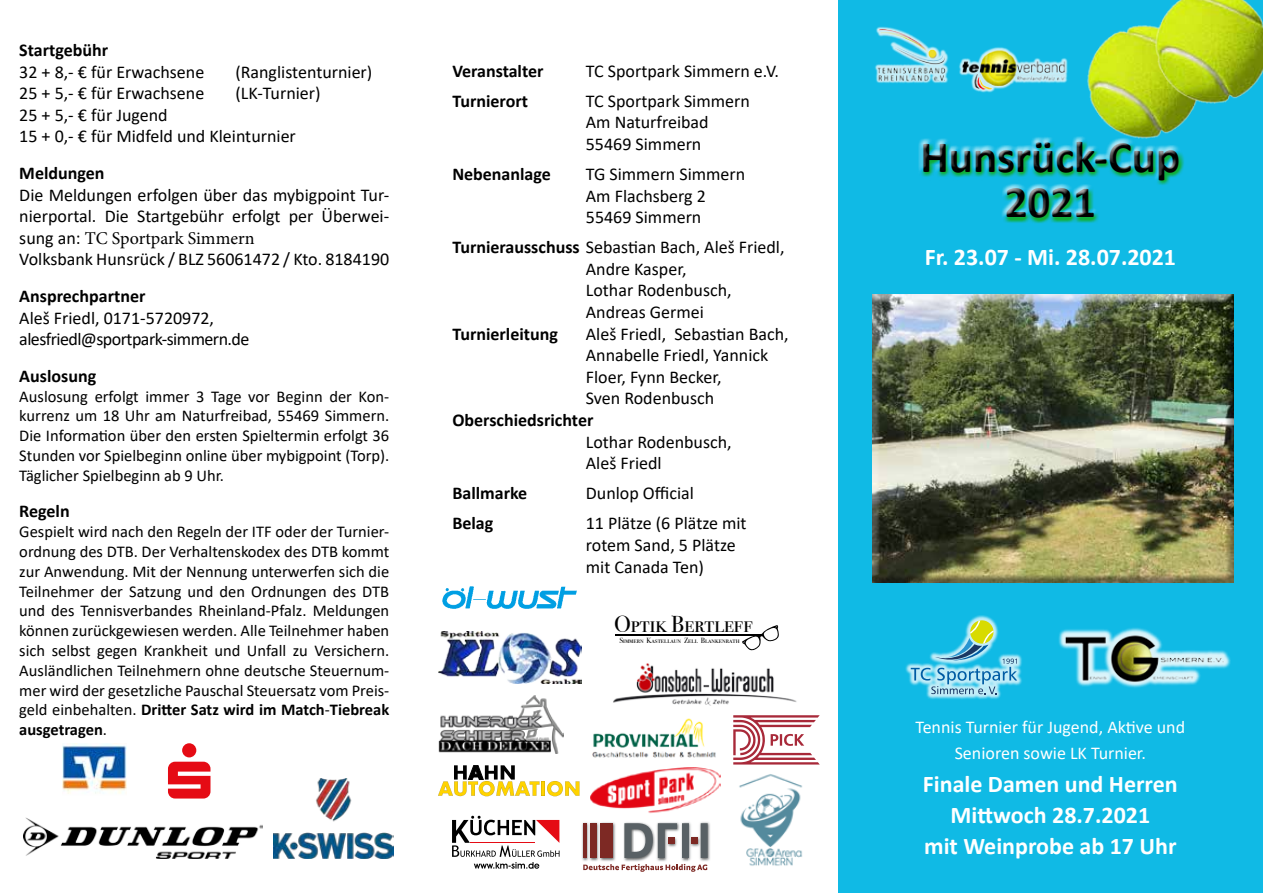
<style>
.page{position:relative;width:1263px;height:893px;background:#fff}
.page>*{position:absolute;margin:0;border:0;box-sizing:border-box;transform-origin:0 0}
.t1{font:700 45px/45px "Calibri";color:#000;text-align:center}
.t2{font:700 24px/30.9px "Calibri";color:#fff;text-align:center}
.t3{font:23.4px "Bodoni Svty Two SCITCTT";color:#000}
.t4{font:18px/21.6px "Calibri";color:#000}
.t5{font:700 18px "Calibri";color:#000}
.t6{font:18px/25.8px "Calibri";color:#fff;text-align:center}
.t7{font:18px/21.6px "Calibri";letter-spacing:-.03em;color:#000}
.t8{font:18px "Minion Pro";letter-spacing:-.005em;color:#000}
.t9{font:16.5px/19.8px "Calibri";color:#000;text-align:justify}
.t10{font:7.65px "Bodoni Svty Two SCITCTT";color:#000}
.s1{font-family:"Calibri"}
.s2{font-weight:700}
</style>
<div class="page">
<div style="left:839px;top:0;width:424px;height:893px;background:#10bae5"></div>
<img style="left:1082px;top:25px;width:112px;height:112px">
<img style="left:1152px;top:0;width:111px;height:109px">
<div style="left:919px;top:137px;width:263px;height:83px;background:#fff;opacity:.75"></div>
<div style="left:919px;top:139px;width:265px;height:84px;background:#ffed00;opacity:.75"></div>
<svg style="left:168px;top:743px;width:42px;height:55px"></svg>
<img style="left:63px;top:743px;width:64px;height:51px">
<img style="left:442px;top:586px;width:135px;height:23px">
<svg style="left:452px;top:816px;width:107px;height:53px"></svg>
<img style="left:590px;top:767px;width:130px;height:46px">
<img style="left:24px;top:817px;width:239px;height:42px">
<img style="left:274px;top:778px;width:119px;height:81px">
<div style="left:905px;top:615px;width:118px;height:85px;background:#fff;opacity:.75"></div>
<svg style="left:911px;top:620px;width:106px;height:74px"></svg>
<div style="left:1058px;top:627px;width:173px;height:62px;background:#fff;opacity:.85"></div>
<img style="left:1058px;top:627px;width:173px;height:56px">
<svg style="left:438px;top:765px;width:141px;height:31px"></svg>
<img style="left:582px;top:822px;width:128px;height:40px">
<svg style="left:624px;top:823px;width:84px;height:35px"></svg>
<div style="left:601px;top:823px;width:12px;height:35px;background:#7d2924"></div>
<div style="left:590px;top:823px;width:7px;height:35px;background:#7d2924"></div>
<hr style="left:583px;top:823px;width:4px;height:35px;background:#7d2924">
<svg style="left:583px;top:864px;width:124px;height:8px"></svg>
<div style="left:874px;top:27px;width:75px;height:57px;background:#fff;opacity:.75"></div>
<img style="left:874px;top:30px;width:75px;height:53px">
<img style="left:959px;top:47px;width:109px;height:46px">
<img style="left:438px;top:696px;width:125px;height:57px">
<hr style="left:615px;top:634px;width:147px;height:1px;background:#000">
<svg style="left:742px;top:625px;width:37px;height:25px"></svg>
<img style="left:613px;top:663px;width:184px;height:43px">
<img style="left:438px;top:632px;width:144px;height:52px">
<img style="left:592px;top:718px;width:124px;height:40px">
<svg style="left:733px;top:715px;width:87px;height:49px"></svg>
<img style="left:739px;top:774px;width:64px;height:92px">
<div style="left:871px;top:294px;width:363px;height:288px;background:#000;opacity:.45"></div>
<p class="t5" style="left:19px;top:37px;width:90px">Startgebühr</p>
<p class="t4" style="left:19px;top:60px;width:186px">32 + 8,- € für Erwachsene</p>
<p class="t4" style="left:235px;top:60px;width:138px">(Ranglistenturnier)</p>
<p class="t4" style="left:19px;top:82px;width:186px">25 + 5,- € für Erwachsene</p>
<p class="t4" style="left:235px;top:82px;width:87px">(LK-Turnier)</p>
<p class="t4" style="left:19px;top:104px;width:278px">25 + 5,- € für Jugend<br>15 + 0,- € für Midfeld und Kleinturnier</p>
<p class="t5" style="left:19px;top:160px;width:87px">Meldungen</p>
<p class="t4" style="left:19px;top:183px;width:371px">Die Meldungen erfolgen über das mybigpoint Tur&shy;nierportal. Die Startgebühr erfolgt per Überwei-</p>
<p class="t8" style="left:19px;top:226px;width:237px"><span class="s1">sung an:</span> TC Sportpark Simmern</p>
<p class="t4" style="left:19px;top:248px;width:371px">Volksbank Hunsrück / BLZ 56061472 / Kto. 8184190</p>
<p class="t5" style="left:19px;top:283px;width:128px">Ansprechpartner</p>
<p class="t7" style="left:19px;top:306px;width:232px">Aleš Friedl, 0171-5720972, alesfriedl@sportpark-simmern.de</p>
<p class="t5" style="left:19px;top:363px;width:78px">Auslosung</p>
<p class="t9" style="left:19px;top:386px;width:371px">Auslosung erfolgt immer 3 Tage vor Beginn der Kon&shy;kurrenz um 18 Uhr am Naturfreibad, 55469 Simmern.<br>Die Information über den ersten Spieltermin erfolgt 36<br>Stunden vor Spielbeginn online über mybigpoint (Torp).<br>Täglicher Spielbeginn ab 9 Uhr.</p>
<p class="t5" style="left:19px;top:499px;width:52px">Regeln</p>
<p class="t9" style="left:19px;top:521px;width:371px">Gespielt wird nach den Regeln der ITF oder der Turnier&shy;ordnung des DTB. Der Verhaltenskodex des DTB kommt zur Anwendung. Mit der Nennung unterwerfen sich die Teilnehmer der Satzung und den Ordnungen des DTB und des Tennisverbandes Rheinland-Pfalz. Meldungen können zurückgewiesen werden. Alle Teilnehmer haben sich selbst gegen Krankheit und Unfall zu Versichern.<br>Ausländlichen Teilnehmern ohne deutsche Steuernum&shy;mer wird der gesetzliche Pauschal Steuersatz vom Preis&shy;geld einbehalten. <span class="s2">Dritter Satz wird im Match</span>-<span class="s2">Tiebreak ausgetragen</span>.</p>
<p class="t5" style="left:452px;top:58px;width:93px">Veranstalter</p>
<p class="t4" style="left:586px;top:59px;width:195px">TC Sportpark Simmern e.V.</p>
<p class="t5" style="left:452px;top:88px;width:77px">Turnierort</p>
<p class="t4" style="left:586px;top:89px;width:166px">TC Sportpark Simmern<br>Am Naturfreibad<br>55469 Simmern</p>
<p class="t5" style="left:452px;top:161px;width:100px">Nebenanlage</p>
<p class="t4" style="left:586px;top:163px;width:161px">TG Simmern Simmern<br>Am Flachsberg 2<br>55469 Simmern</p>
<p class="t4" style="left:586px;top:236px;width:200px;text-indent:-134px"><span class="s2">Turnierausschuss</span> Sebastian Bach, Aleš Friedl,<br>Andre Kasper,<br>Lothar Rodenbusch,<br>Andreas Germei</p>
<p class="t5" style="left:452px;top:321px;width:107px">Turnierleitung</p>
<p class="t4" style="left:586px;top:322px;width:204px">Aleš Friedl, Sebastian Bach,<br>Annabelle Friedl, Yannick<br>Floer, Fynn Becker,<br>Sven Rodenbusch</p>
<p class="t5" style="left:452px;top:407px;width:143px">Oberschiedsrichter</p>
<p class="t4" style="left:586px;top:430px;width:147px">Lothar Rodenbusch,<br>Aleš Friedl</p>
<p class="t5" style="left:452px;top:481px;width:76px">Ballmarke</p>
<p class="t4" style="left:586px;top:482px;width:110px">Dunlop Official</p>
<p class="t5" style="left:452px;top:511px;width:43px">Belag</p>
<p class="t4" style="left:586px;top:512px;width:162px">11 Plätze (6 Plätze mit rotem Sand, 5 Plätze mit Canada Ten)</p>
<h3 class="t3" style="left:614px;top:610px;width:140px">Optik Bertleff</h3>
<p class="t10" style="left:619px;top:636px;width:122px">Simmern Kastellaun Zell Blankenrath</p>
<h1 class="t1" style="left:920px;top:134px;width:261px">Hunsrück-Cup<br>2021</h1>
<h2 class="t2" style="left:925px;top:241px;width:253px">Fr. 23.07 - Mi. 28.07.2021</h2>
<p class="t6" style="left:915px;top:714px;width:271px">Tennis Turnier für Jugend, Aktive und<br>Senioren sowie LK Turnier.</p>
<h2 class="t2" style="left:923px;top:768px;width:256px">Finale Damen und Herren<br>Mittwoch 28.7.2021<br>mit Weinprobe ab 17 Uhr</h2>
</div>
